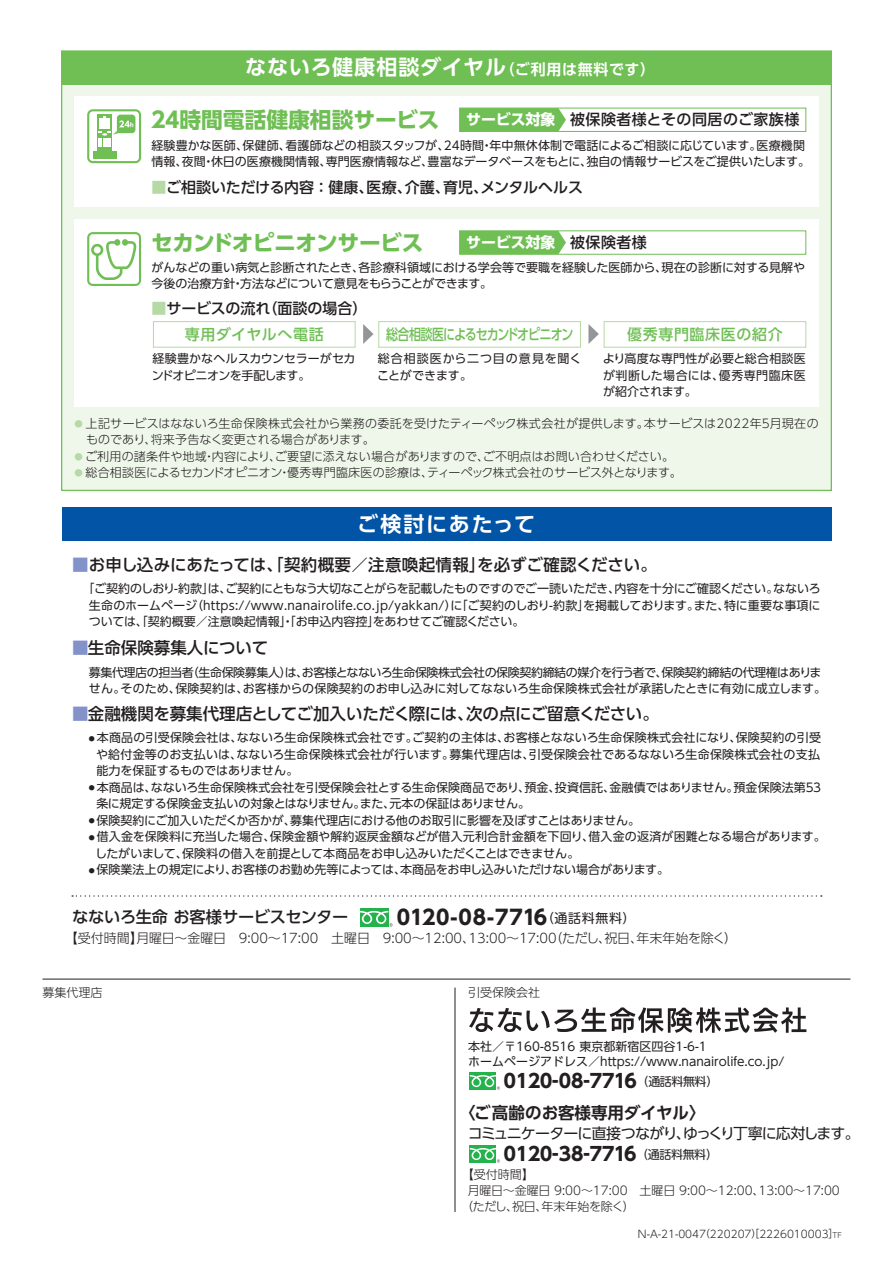
<style>
.page{position:relative;width:893px;height:1263px;background:#fff}
.page>*{position:absolute;margin:0;border:0;box-sizing:border-box;transform-origin:0 0}
.t1{font:700 21.75px "UD Shin Go Pro";letter-spacing:-.005em;color:#6fbf54}
.t2{font:700 21.75px "UD Shin Go Pro";letter-spacing:-.03em;color:#6fbf54}
.t3{font:700 21px "UD Shin Go Pro De";letter-spacing:.05em;color:#fff}
.t4{font:700 21px "UD Shin Go Pro De";letter-spacing:.08em;color:#fff}
.t5{font:700 20.25px "UD Shin Go Pro";letter-spacing:-.01em;color:#231f20}
.t6{font:700 18.75px "UD Shin Go Pro";letter-spacing:-.11em;color:#231f20}
.t7{font:500 16.5px "UD Shin Go Pro";color:#231f20}
.t8{font:500 16.5px "UD Shin Go Pro";letter-spacing:-.02em;color:#231f20}
.t9{font:700 16.5px "UD Shin Go Pro De";color:#231f20}
.t10{font:500 16.2px "UD Shin Go Pro";letter-spacing:-.01em;color:#231f20}
.t11{font:500 15px "UD Shin Go Pro";color:#231f20}
.t12{font:15px "UD Shin Go Pro";letter-spacing:-.06em;color:#231f20}
.t13{font:500 15px "UD Shin Go Pro";letter-spacing:.03em;color:#231f20}
.t14{font:500 15px "UD Shin Go Pro";letter-spacing:.04em;color:#6fbf54}
.t15{font:500 15px "UD Shin Go Pro";letter-spacing:-.09em;color:#6fbf54;scale:.8 1}
.t16{font:700 15px "UD Shin Go Pro";letter-spacing:-.005em;color:#fff}
.t17{font:300 13.05px "UD Shin Go Pro";color:#231f20}
.t18{font:12px/16.5px "UD Shin Go Pro";color:#231f20}
.t19{font:300 12px/16.5px "UD Shin Go Pro";color:#231f20}
.t20{font:12px/16.5px "UD Shin Go Pro";letter-spacing:-.035em;color:#231f20}
.t21{font:12px/16.5px "UD Shin Go Pro";letter-spacing:-.025em;color:#231f20}
.t22{font:12px/16.5px "UD Shin Go Pro";letter-spacing:.06em;color:#231f20}
.t23{font:300 12px "UD Shin Go Pro";letter-spacing:-.03em;color:#231f20}
.t24{font:300 10.5px "UD Shin Go Pro";color:#231f20}
.s1{font-size:15px}
.s2{color:#b5daa5}
.s3{font-weight:700;color:#fff}
.s4{font-weight:500;color:#231f20}
.s5{font-size:8.4px;color:#b5daa5}
.s6{color:#8393ca}
.s7{font-size:6px}
.s8{font-family:"UD Shin M Go Pro";font-weight:400;font-size:13.05px}
.s9{font-family:"UD Shin M Go Pro";font-weight:400;font-size:12px}
.s10{font-size:7.5px}
</style>
<div class="page">
<hr style="left:43px;top:979px;width:807px;height:1px;background:#231f20">
<hr style="left:455px;top:987px;width:1px;height:225px;background:#231f20">
<div style="left:470px;top:1072px;width:26px;height:17px;background:#23b24b"></div>
<svg style="left:470px;top:1075px;width:30px;height:15px"></svg>
<div style="left:470px;top:1145px;width:26px;height:17px;background:#23b24b"></div>
<svg style="left:470px;top:1148px;width:30px;height:15px"></svg>
<svg style="left:469px;top:1007px;width:337px;height:26px"></svg>
<div style="left:62px;top:507px;width:769px;height:34px;background:#0154a6"></div>
<div style="left:62px;top:51px;width:769px;height:439px;background:#eff7ea"></div>
<div style="left:62px;top:51px;width:769px;height:33px;background:#6fbf54"></div>
<div style="left:74px;top:97px;width:745px;height:110px;background:#fff"></div>
<svg style="left:87px;top:109px;width:54px;height:54px"></svg>
<div style="left:74px;top:219px;width:745px;height:188px;background:#fff"></div>
<svg style="left:87px;top:232px;width:54px;height:54px"></svg>
<div style="left:122px;top:239px;width:6px;height:7px;background:#6fbf54;border-radius:50%"></div>
<div style="left:604px;top:321px;width:202px;height:27px;border:1px solid #b5daa5"></div>
<svg style="left:588px;top:324px;width:11px;height:20px"></svg>
<div style="left:378px;top:321px;width:203px;height:27px;border:1px solid #b5daa5"></div>
<svg style="left:363px;top:324px;width:10px;height:20px"></svg>
<div style="left:153px;top:321px;width:203px;height:27px;border:1px solid #b5daa5"></div>
<svg style="left:72px;top:895px;width:750px;height:2px"></svg>
<div style="left:360px;top:908px;width:28px;height:18px;background:#23b24b"></div>
<svg style="left:360px;top:911px;width:33px;height:16px"></svg>
<div style="left:461px;top:110px;width:105px;height:20px;background:#6fbf54"></div>
<div style="left:459px;top:108px;width:347px;height:24px;border:1px solid #6fbf54"></div>
<div style="left:461px;top:232px;width:105px;height:21px;background:#6fbf54"></div>
<div style="left:459px;top:230px;width:347px;height:25px;border:1px solid #6fbf54"></div>
<h2 class="t3" style="left:245px;top:50px;width:411px">なないろ健康相談ダイヤル<span class="s1">（ご利用は無料です）</span></h2>
<h1 class="t1" style="left:148px;top:102px;width:294px">２４時間電話健康相談サービス</h1>
<p class="t18" style="left:151px;top:136px;width:660px">経験豊かな医師、保健師、看護師などの相談スタッフが、24時間・年中無休体制で電話によるご相談に応じています。医療機関情報、夜間・休日の医療機関情報、専門医療情報など、豊富なデータベースをもとに、独自の情報サービスをご提供いたします。</p>
<p class="t11" style="left:152px;top:175px;width:433px"><span class="s2">■</span>ご相談いただける内容 ：健康、医療、介護、育児、メンタルヘルス</p>
<h1 class="t2" style="left:151px;top:225px;width:274px">セカンドオピニオンサービス</h1>
<p class="t18" style="left:151px;top:259px;width:655px">がんなどの重い病気と診断されたとき、各診療科領域における学会等で要職を経験した医師から、現在の診断に対する見解や今後の治療方針・方法などについて意見をもらうことができます。</p>
<p class="t11" style="left:152px;top:297px;width:217px"><span class="s2">■</span>サービスの流れ（面談の場合）</p>
<p class="t14" style="left:627px;top:322px;width:157px">優秀専門臨床医の紹介</p>
<p class="t18" style="left:603px;top:350px;width:205px;text-align:justify">より高度な専門性が必要と総合相談医が判断した場合には、優秀専門臨床医が紹介されます。</p>
<p class="t13" style="left:466px;top:108px;width:335px"><span class="s3">サービス対象</span> 被保険者様とその同居のご家族様</p>
<p class="t16" style="left:466px;top:230px;width:182px">サービス対象 <span class="s4">被保険者様</span></p>
<p class="t14" style="left:185px;top:322px;width:140px">専用ダイヤルへ電話</p>
<p class="t21" style="left:152px;top:350px;width:205px">経験豊かなヘルスカウンセラーがセカンドオピニオンを手配します。</p>
<p class="t15" style="left:386px;top:322px;width:236px">総合相談医によるセカンドオピニオン</p>
<p class="t22" style="left:377px;top:350px;width:206px">総合相談医から二つ目の意見を聞くことができます。</p>
<p class="t19" style="left:86px;top:414px;width:734px;text-indent:-12px"><span class="s5">●</span> 上記サービスはなないろ生命保険株式会社から業務の委託を受けたティーペック株式会社が提供します。本サービスは2022年５月現在のものであり、将来予告なく変更される場合があります。</p>
<p class="t19" style="left:74px;top:447px;width:601px"><span class="s5">●</span> ご利用の諸条件や地域・内容により、ご要望に添えない場合がありますので、ご不明点はお問い合わせください。</p>
<p class="t19" style="left:74px;top:464px;width:609px"><span class="s5">●</span> 総合相談医によるセカンドオピニオン・優秀専門臨床医の診療は、ティーペック株式会社のサービス外となります。</p>
<h2 class="t4" style="left:357px;top:507px;width:179px">ご検討にあたって</h2>
<h3 class="t7" style="left:72px;top:552px;width:586px"><span class="s6">■</span>お申し込みにあたっては、「契約概要／注意喚起情報」を必ずご確認ください。</h3>
<p class="t18" style="left:89px;top:580px;width:733px;text-align:justify;text-indent:-6px">「ご契約のしおり-約款」は、ご契約にともなう大切なことがらを記載したものですのでご一読いただき、内容を十分にご確認ください。なないろ生命のホームページ（https://www.nanairolife.co.jp/yakkan/）に「ご契約のしおり-約款」を掲載しております。また、特に重要な事項については、「契約概要／注意喚起情報」・「お申込内容控」をあわせてご確認ください。</p>
<h3 class="t7" style="left:72px;top:634px;width:198px"><span class="s6">■</span>生命保険募集人について</h3>
<p class="t20" style="left:89px;top:663px;width:739px">募集代理店の担当者（生命保険募集人）は、お客様となないろ生命保険株式会社の保険契約締結の媒介を行う者で、保険契約締結の代理権はありません。そのため、保険契約は、お客様からの保険契約のお申し込みに対してなないろ生命保険株式会社が承諾したときに有効に成立します。</p>
<h3 class="t8" style="left:72px;top:700px;width:588px"><span class="s6">■</span>金融機関を募集代理店としてご加入いただく際には、次の点にご留意ください。</h3>
<p class="t18" style="left:96px;top:729px;width:726px;text-align:justify;text-indent:-7px"><span class="s7">●</span> 本商品の引受保険会社は、なないろ生命保険株式会社です。ご契約の主体は、お客様となないろ生命保険株式会社になり、保険契約の引受や給付金等のお支払いは、なないろ生命保険株式会社が行います。募集代理店は、引受保険会社であるなないろ生命保険株式会社の支払能力を保証するものではありません。</p>
<p class="t18" style="left:96px;top:779px;width:728px;text-indent:-7px"><span class="s7">●</span> 本商品は、なないろ生命保険株式会社を引受保険会社とする生命保険商品であり、預金、投資信託、金融債ではありません。預金保険法第５３条に規定する保険金支払いの対象とはなりません。また、元本の保証はありません。</p>
<p class="t18" style="left:89px;top:812px;width:553px"><span class="s7">●</span> 保険契約にご加入いただくか否かが、募集代理店における他のお取引に影響を及ぼすことはありません。</p>
<p class="t18" style="left:95px;top:828px;width:732px;text-indent:-6px"><span class="s7">●</span> 借入金を保険料に充当した場合、保険金額や解約返戻金額などが借入元利合計金額を下回り、借入金の返済が困難となる場合があります。したがいまして、保険料の借入を前提として本商品をお申し込みいただくことはできません。</p>
<p class="t18" style="left:89px;top:861px;width:582px"><span class="s7">●</span> 保険業法上の規定により、お客様のお勤め先等によっては、本商品をお申し込みいただけない場合があります。</p>
<h3 class="t10" style="left:72px;top:904px;width:278px">なないろ生命 お客様サービスセンター</h3>
<h3 class="t5" style="left:397px;top:901px;width:240px">0120-08-7716<span class="s8">（通話料無料）</span></h3>
<p class="t17" style="left:65px;top:928px;width:674px">【受付時間】月曜日～金曜日　9:00～17:00　土曜日　9:00～12:00、13:00～17:00（ただし、祝日、年末年始を除く）</p>
<p class="t19" style="left:43px;top:984px;width:61px">募集代理店</p>
<p class="t19" style="left:468px;top:984px;width:73px">引受保険会社</p>
<p class="t18" style="left:468px;top:1038px;width:318px;line-height:15px">本社／〒160-8516 東京都新宿区四谷1-6-1<br>ホームページアドレス／https://www.nanairolife.co.jp/</p>
<h3 class="t6" style="left:501px;top:1066px;width:219px">０１２０-08-7716<span class="s9">（通話料無料）</span></h3>
<h3 class="t9" style="left:459px;top:1099px;width:248px">〈ご高齢のお客様専用ダイヤル〉</h3>
<p class="t12" style="left:468px;top:1121px;width:393px">コミュニケーターに直接つながり、ゆっくり丁寧に応対します。</p>
<h3 class="t6" style="left:501px;top:1139px;width:219px">０１２０-38-7716<span class="s9">（通話料無料）</span></h3>
<p class="t19" style="left:462px;top:1166px;width:74px">【受付時間】</p>
<p class="t19" style="left:468px;top:1181px;width:374px">月曜日～金曜日 9:00～17:00　土曜日 9:00～12:00、13:00～17:00</p>
<p class="t23" style="left:461px;top:1196px;width:175px">（ただし、祝日、年末年始を除く）</p>
<p class="t24" style="left:638px;top:1225px;width:205px">N-A-21-0047(220207)[2226010003]<span class="s10">TF</span></p>
</div>
